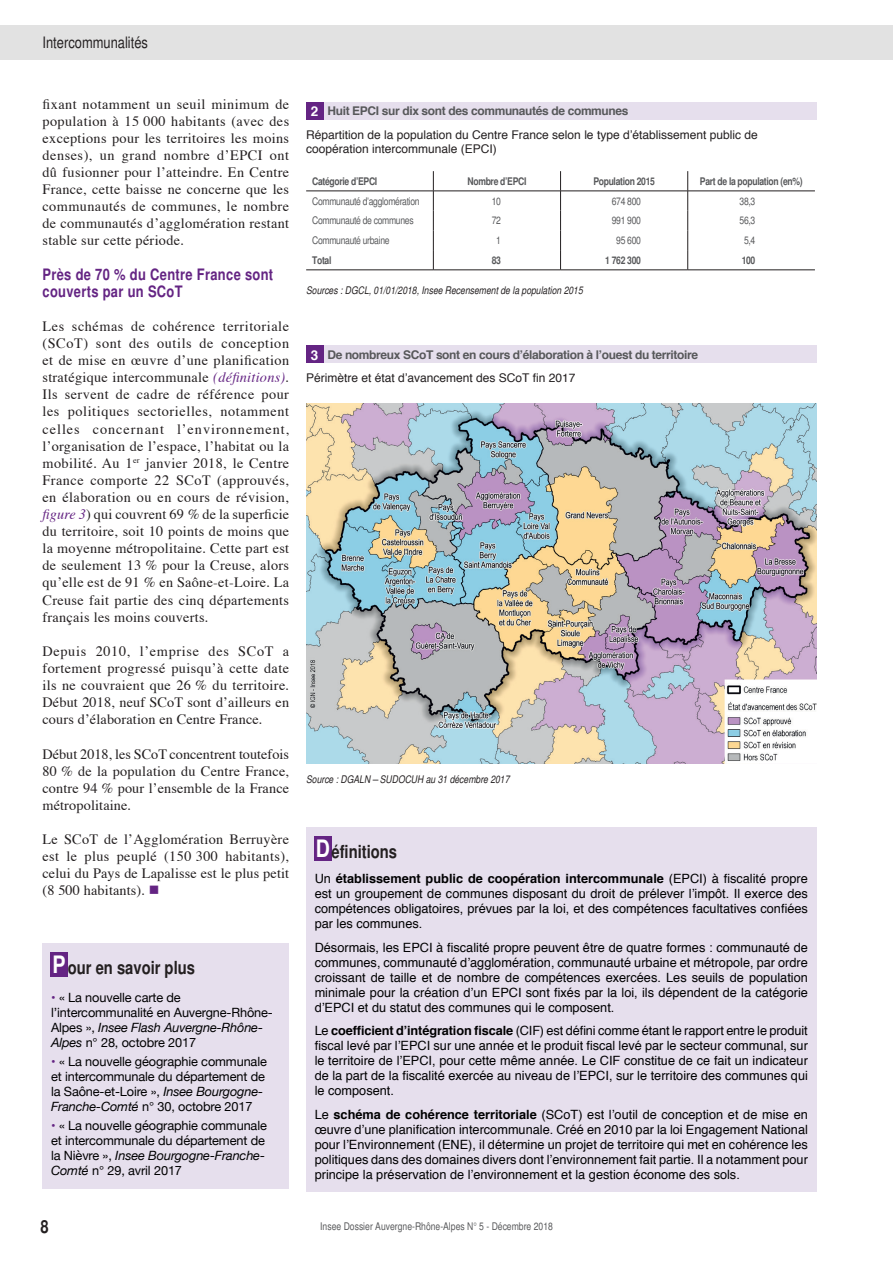
<style>
.page{position:relative;width:893px;height:1263px;background:#fff}
.page>*{position:absolute;margin:0;border:0;box-sizing:border-box;transform-origin:0 0}
.t1{font:700 condensed 18px "Helvetica";color:#231f20}
.t2{font:700 condensed 15.75px/17.1px "Helvetica";letter-spacing:.02em;color:#642483}
.t3{font:condensed 15.75px "Helvetica";color:#231f20}
.t4{font:14.25px/17.1px "Times";letter-spacing:.01em;color:#231f20;text-align:justify}
.t5{font:12.75px/15px "Helvetica";color:#000001;text-align:justify}
.t6{font:12.75px/15px "Helvetica Neue";letter-spacing:-.01em;color:#000001}
.t7{font:12px/14.4px "Helvetica";color:#231f20}
.t8{font:700 12px "Helvetica";letter-spacing:-.03em;color:#57585a}
.t9{font:condensed 10.5px "Helvetica";letter-spacing:-.03em;color:#57585a}
.t10{font:italic condensed 10.5px "Helvetica";color:#231f20}
.t11{font:700 condensed 10.5px "Helvetica";letter-spacing:-.03em;color:#57585a}
.t12{font:condensed 10.5px "Helvetica";color:#57585a}
.s1{font-style:italic;color:#642483}
.s2{color:#642483}
.s3{font-size:24px;color:#fff}
.s4{font-style:italic}
.s5{font-size:13.5px;color:#fff}
.s6{font-weight:700}
</style>
<div class="page">
<div style="left:0;top:26px;width:893px;height:34px;background:#e2e2e2"></div>
<div style="left:306px;top:102px;width:510px;height:17px;background:#e6dfed"></div>
<div style="left:306px;top:102px;width:17px;height:17px;background:#642483"></div>
<div style="left:306px;top:346px;width:510px;height:17px;background:#e6dfed"></div>
<div style="left:306px;top:346px;width:17px;height:17px;background:#642483"></div>
<img style="left:306px;top:404px;width:510px;height:359px">
<div style="left:306px;top:827px;width:510px;height:364px;background:#e6dfed"></div>
<div style="left:314px;top:836px;width:17px;height:24px;background:#642483"></div>
<hr style="left:306px;top:191px;width:127px;height:1px;background:#231f20">
<hr style="left:433px;top:191px;width:128px;height:1px;background:#231f20">
<hr style="left:561px;top:191px;width:127px;height:1px;background:#231f20">
<hr style="left:688px;top:191px;width:127px;height:1px;background:#231f20">
<svg style="left:433px;top:171px;width:1px;height:99px"></svg>
<svg style="left:560px;top:171px;width:1px;height:99px"></svg>
<svg style="left:687px;top:171px;width:1px;height:99px"></svg>
<hr style="left:306px;top:270px;width:127px;height:1px;background:#231f20">
<hr style="left:433px;top:270px;width:128px;height:1px;background:#231f20">
<hr style="left:561px;top:270px;width:127px;height:1px;background:#231f20">
<hr style="left:688px;top:270px;width:127px;height:1px;background:#231f20">
<div style="left:43px;top:943px;width:246px;height:245px;background:#e6dfed"></div>
<div style="left:51px;top:952px;width:17px;height:24px;background:#642483"></div>
<p class="t3" style="left:43px;top:33px;width:107px">Intercommunalités</p>
<p class="t4" style="left:43px;top:94px;width:248px">fixant notamment un seuil minimum de population à 15 000 habitants (avec des exceptions pour les territoires les moins denses), un grand nombre d’EPCI ont dû fusionner pour l’atteindre. En Centre France, cette baisse ne concerne que les communautés de communes, le nombre de communautés d’agglomération restant stable sur cette période.</p>
<p class="t2" style="left:43px;top:265px;width:232px">Près de 70 % du Centre France sont couverts par un SCoT</p>
<p class="t4" style="left:43px;top:316px;width:248px">Les schémas de cohérence territoriale (SCoT) sont des outils de conception et de mise en œuvre d’une planification stratégique intercommunale <span class="s1">(définitions)</span>.<br>Ils servent de cadre de référence pour les politiques sectorielles, notamment celles concernant l’environnement, l’organisation de l’espace, l’habitat ou la mobilité. Au 1<sup>er</sup> janvier 2018, le Centre France comporte 22 SCoT (approuvés, en élaboration ou en cours de révision, <span class="s1">figure 3</span>) qui couvrent 69 % de la superficie du territoire, soit 10 points de moins que la moyenne métropolitaine. Cette part est de seulement 13 % pour la Creuse, alors qu’elle est de 91 % en Saône-et-Loire. La Creuse fait partie des cinq départements français les moins couverts.</p>
<p class="t4" style="left:43px;top:641px;width:248px">Depuis 2010, l’emprise des SCoT a fortement progressé puisqu’à cette date ils ne couvraient que 26 % du territoire.<br>Début 2018, neuf SCoT sont d’ailleurs en cours d’élaboration en Centre France.</p>
<p class="t4" style="left:43px;top:744px;width:248px">Début 2018, les SCoT concentrent toutefois 80 % de la population du Centre France, contre 94 % pour l’ensemble de la France métropolitaine.</p>
<p class="t4" style="left:43px;top:829px;width:248px">Le SCoT de l’Agglomération Berruyère est le plus peuplé (150 300 habitants), celui du Pays de Lapalisse est le plus petit (8 500 habitants). <span class="s2">■</span></p>
<p class="t1" style="left:53px;top:957px;width:144px"><span class="s3">P</span>our en savoir plus</p>
<p class="t6" style="left:51px;top:990px;width:223px"><span class="s2">•</span> « La nouvelle carte de l’intercommunalité en Auvergne-Rhône-<br>Alpes », <span class="s4">Insee Flash Auvergne-Rhône-<br>Alpes</span> n° 28, octobre 2017</p>
<p class="t6" style="left:51px;top:1055px;width:217px"><span class="s2">•</span> « La nouvelle géographie communale et intercommunale du département de la Saône-et-Loire », <span class="s4">Insee Bourgogne-Franche-Comté</span> n° 30, octobre 2017</p>
<p class="t6" style="left:51px;top:1119px;width:217px"><span class="s2">•</span> « La nouvelle géographie communale et intercommunale du département de la Nièvre », <span class="s4">Insee Bourgogne-Franche-Comté</span> n° 29, avril 2017</p>
<p class="t8" style="left:311px;top:101px;width:319px"><span class="s5">2</span> Huit EPCI sur dix sont des communautés de communes</p>
<p class="t7" style="left:306px;top:127px;width:453px">Répartition de la population du Centre France selon le type d’établissement public de coopération intercommunale (EPCI)</p>
<p class="t11" style="left:312px;top:175px;width:67px">Catégorie d’EPCI</p>
<p class="t11" style="left:467px;top:175px;width:60px">Nombre d’EPCI</p>
<p class="t11" style="left:593px;top:175px;width:63px">Population 2015</p>
<p class="t11" style="left:700px;top:175px;width:104px">Part de la population (en%)</p>
<p class="t9" style="left:312px;top:195px;width:109px">Communauté d’agglomération</p>
<p class="t9" style="left:492px;top:195px;width:11px">10</p>
<p class="t9" style="left:612px;top:195px;width:31px">674 800</p>
<p class="t9" style="left:740px;top:195px;width:17px">38,3</p>
<p class="t9" style="left:312px;top:214px;width:103px">Communauté de communes</p>
<p class="t9" style="left:492px;top:214px;width:11px">72</p>
<p class="t9" style="left:612px;top:214px;width:31px">991 900</p>
<p class="t9" style="left:740px;top:214px;width:17px">56,3</p>
<p class="t9" style="left:312px;top:234px;width:79px">Communauté urbaine</p>
<p class="t9" style="left:496px;top:234px;width:6px">1</p>
<p class="t9" style="left:616px;top:234px;width:26px">95 600</p>
<p class="t9" style="left:744px;top:234px;width:13px">5,4</p>
<p class="t11" style="left:312px;top:254px;width:21px">Total</p>
<p class="t11" style="left:492px;top:254px;width:11px">83</p>
<p class="t11" style="left:605px;top:254px;width:37px">1 762 300</p>
<p class="t11" style="left:742px;top:254px;width:15px">100</p>
<p class="t10" style="left:306px;top:284px;width:278px">Sources : DGCL, 01/01/2018, Insee Recensement de la population 2015</p>
<p class="t8" style="left:311px;top:345px;width:389px"><span class="s5">3</span> De nombreux SCoT sont en cours d’élaboration à l’ouest du territoire</p>
<p class="t7" style="left:306px;top:371px;width:271px">Périmètre et état d’avancement des SCoT fin 2017</p>
<p class="t10" style="left:306px;top:773px;width:205px">Source : DGALN – SUDOCUH au 31 décembre 2017</p>
<p class="t1" style="left:316px;top:841px;width:83px"><span class="s3">D</span>éfinitions</p>
<p class="t5" style="left:315px;top:872px;width:495px">Un <span class="s6">établissement public de coopération intercommunale</span> (EPCI) à fiscalité propre est un groupement de communes disposant du droit de prélever l’impôt. Il exerce des compétences obligatoires, prévues par la loi, et des compétences facultatives confiées par les communes.</p>
<p class="t5" style="left:315px;top:940px;width:495px">Désormais, les EPCI à fiscalité propre peuvent être de quatre formes : communauté de communes, communauté d’agglomération, communauté urbaine et métropole, par ordre croissant de taille et de nombre de compétences exercées. Les seuils de population minimale pour la création d’un EPCI sont fixés par la loi, ils dépendent de la catégorie d’EPCI et du statut des communes qui le composent.</p>
<p class="t5" style="left:315px;top:1024px;width:495px">Le <span class="s6">coefficient d’intégration fiscale</span> (CIF) est défini comme étant le rapport entre le produit fiscal levé par l’EPCI sur une année et le produit fiscal levé par le secteur communal, sur le territoire de l’EPCI, pour cette même année. Le CIF constitue de ce fait un indicateur de la part de la fiscalité exercée au niveau de l’EPCI, sur le territoire des communes qui le composent.</p>
<p class="t5" style="left:315px;top:1107px;width:495px">Le <span class="s6">schéma de cohérence territoriale</span> (SCoT) est l’outil de conception et de mise en œuvre d’une planification intercommunale. Créé en 2010 par la loi Engagement National pour l’Environnement (ENE), il détermine un projet de territoire qui met en cohérence les politiques dans des domaines divers dont l’environnement fait partie. Il a notamment pour principe la préservation de l’environnement et la gestion économe des sols.</p>
<p class="t1" style="left:41px;top:1216px;width:10px">8</p>
<p class="t12" style="left:320px;top:1220px;width:234px">Insee Dossier Auvergne-Rhône-Alpes N° 5 - Décembre 2018</p>
</div>
